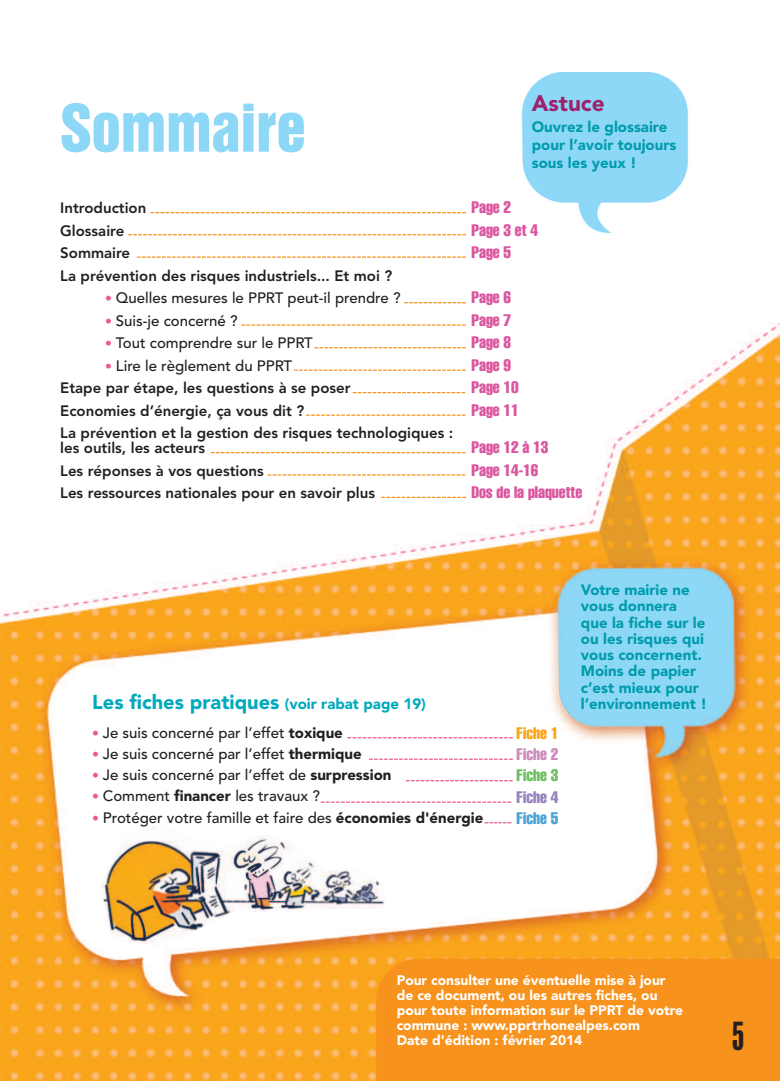
<style>
.page{position:relative;width:780px;height:1081px;background:#fff}
.page>*{position:absolute;margin:0;border:0;box-sizing:border-box;transform-origin:0 0}
.t1{font:60px "Swiss 921 BT Regular A";color:#8dd7f7}
.t2{font:37.5px "Swiss 924 BT Regular B";color:#231f20}
.t3{font:900 22.5px "Avenir";color:#9d236c}
.t4{font:900 20px "Avenir";color:#00aabc}
.t5{font:extra-condensed 16.25px/22.5px "Swiss 911 BT";color:#da57a0}
.t6{font:extra-condensed 16.25px "Swiss 911 BT";color:#f9a51b}
.t7{font:extra-condensed 16.25px "Swiss 911 BT";color:#cd8bbc}
.t8{font:extra-condensed 16.25px "Swiss 911 BT";color:#6dbf5d}
.t9{font:extra-condensed 16.25px "Swiss 911 BT";color:#9483bd}
.t10{font:extra-condensed 16.25px "Swiss 911 BT";color:#4aa3d5}
.t11{font:800 15px/22.5px "Avenir";color:#231f20}
.t12{font:500 15px "Avenir";color:#231f20}
.t13{font:900 15px/16.2px "Avenir";color:#009cac}
.t14{font:900 13.75px/15px "Avenir";color:#fff}
.s1{font-weight:400;font-size:13.75px;color:#f0588d}
.s2{font-weight:500}
.s3{font-size:15px}
.s4{font-weight:900}
</style>
<div class="page">
<img style="left:0;top:72px;width:779px;height:1009px">
<svg style="left:347px;top:737px;width:165px;height:1px"></svg>
<svg style="left:369px;top:758px;width:143px;height:2px"></svg>
<svg style="left:406px;top:780px;width:106px;height:1px"></svg>
<svg style="left:321px;top:801px;width:190px;height:2px"></svg>
<svg style="left:484px;top:822px;width:27px;height:1px"></svg>
<svg style="left:150px;top:212px;width:316px;height:1px"></svg>
<svg style="left:128px;top:234px;width:338px;height:1px"></svg>
<svg style="left:137px;top:256px;width:329px;height:2px"></svg>
<svg style="left:404px;top:302px;width:62px;height:1px"></svg>
<svg style="left:241px;top:324px;width:224px;height:2px"></svg>
<svg style="left:314px;top:347px;width:152px;height:1px"></svg>
<svg style="left:294px;top:369px;width:171px;height:2px"></svg>
<svg style="left:353px;top:392px;width:112px;height:1px"></svg>
<svg style="left:306px;top:414px;width:159px;height:2px"></svg>
<svg style="left:211px;top:452px;width:254px;height:1px"></svg>
<svg style="left:267px;top:474px;width:198px;height:2px"></svg>
<svg style="left:381px;top:497px;width:85px;height:1px"></svg>
<div style="left:376px;top:958px;width:403px;height:123px;background:#f7931d"></div>
<img style="left:101px;top:824px;width:285px;height:122px">
<h1 class="t1" style="left:60px;top:89px;width:247px">SOMMAIRE</h1>
<p class="t11" style="left:60px;top:197px;width:333px">Introduction<br>Glossaire<br>Sommaire<br>La prévention des risques industriels... Et moi ?</p>
<p class="t12" style="left:105px;top:289px;width:297px"><span class="s1">•</span> Quelles mesures le PPRT peut-il prendre ?</p>
<p class="t12" style="left:105px;top:312px;width:134px"><span class="s1">•</span> Suis-je concerné ?</p>
<p class="t12" style="left:105px;top:334px;width:209px"><span class="s1">•</span> Tout comprendre sur le PPRT</p>
<p class="t11" style="left:60px;top:354px;width:394px;text-indent:45px"><span class="s1">•</span> <span class="s2">Lire le règlement du PPRT<br></span>Etape par étape, les questions à se poser<br>Economies d’énergie, ça vous dit ?<br>La prévention et la gestion des risques technologiques :</p>
<p class="t11" style="left:60px;top:437px;width:316px">les outils, les acteurs<br>Les réponses à vos questions<br>Les ressources nationales pour en savoir plus</p>
<h3 class="t3" style="left:531px;top:90px;width:74px">Astuce</h3>
<p class="t13" style="left:531px;top:118px;width:146px;line-height:18px">Ouvrez le glossaire pour l’avoir toujours sous les yeux !</p>
<p class="t5" style="left:471px;top:196px;width:68px">Page 2<br>Page 3 et 4<br>Page 5</p>
<p class="t5" style="left:471px;top:286px;width:49px">Page 6<br>Page 7<br>Page 8<br>Page 9<br>Page 10<br>Page 11</p>
<p class="t5" style="left:471px;top:436px;width:112px">Page 12 à 13<br>Page 14-16<br>Dos de la plaquette</p>
<h3 class="t4" style="left:92px;top:690px;width:335px">Les fiches pratiques <span class="s3">(voir rabat page 19)</span></h3>
<p class="t12" style="left:92px;top:724px;width:252px"><span class="s1">•</span> Je suis concerné par l’effet <span class="s4">toxique</span></p>
<p class="t12" style="left:92px;top:745px;width:271px"><span class="s1">•</span> Je suis concerné par l’effet <span class="s4">thermique</span></p>
<p class="t12" style="left:92px;top:766px;width:301px"><span class="s1">•</span> Je suis concerné par l’effet de <span class="s4">surpression</span></p>
<p class="t12" style="left:92px;top:787px;width:229px"><span class="s1">•</span> Comment <span class="s4">financer</span> les travaux ?</p>
<p class="t12" style="left:92px;top:809px;width:393px"><span class="s1">•</span> Protéger votre famille et faire des <span class="s4">économies d'énergie</span></p>
<p class="t6" style="left:516px;top:724px;width:43px">Fiche 1</p>
<p class="t7" style="left:516px;top:745px;width:43px">Fiche 2</p>
<p class="t8" style="left:516px;top:766px;width:43px">Fiche 3</p>
<p class="t9" style="left:516px;top:787px;width:43px">Fiche 4</p>
<p class="t10" style="left:516px;top:809px;width:43px">Fiche 5</p>
<p class="t13" style="left:581px;top:582px;width:128px">Votre mairie ne vous donnera que la fiche sur le ou les risques qui vous concernent.<br>Moins de papier c’est mieux pour l’environnement !</p>
<p class="t14" style="left:396px;top:972px;width:288px">Pour consulter une éventuelle mise à jour de ce document, ou les autres fiches, ou pour toute information sur le PPRT de votre commune : www.pprtrhonealpes.com<br>Date d'édition : février 2014</p>
<h2 class="t2" style="left:732px;top:1013px;width:14px">5</h2>
</div>
